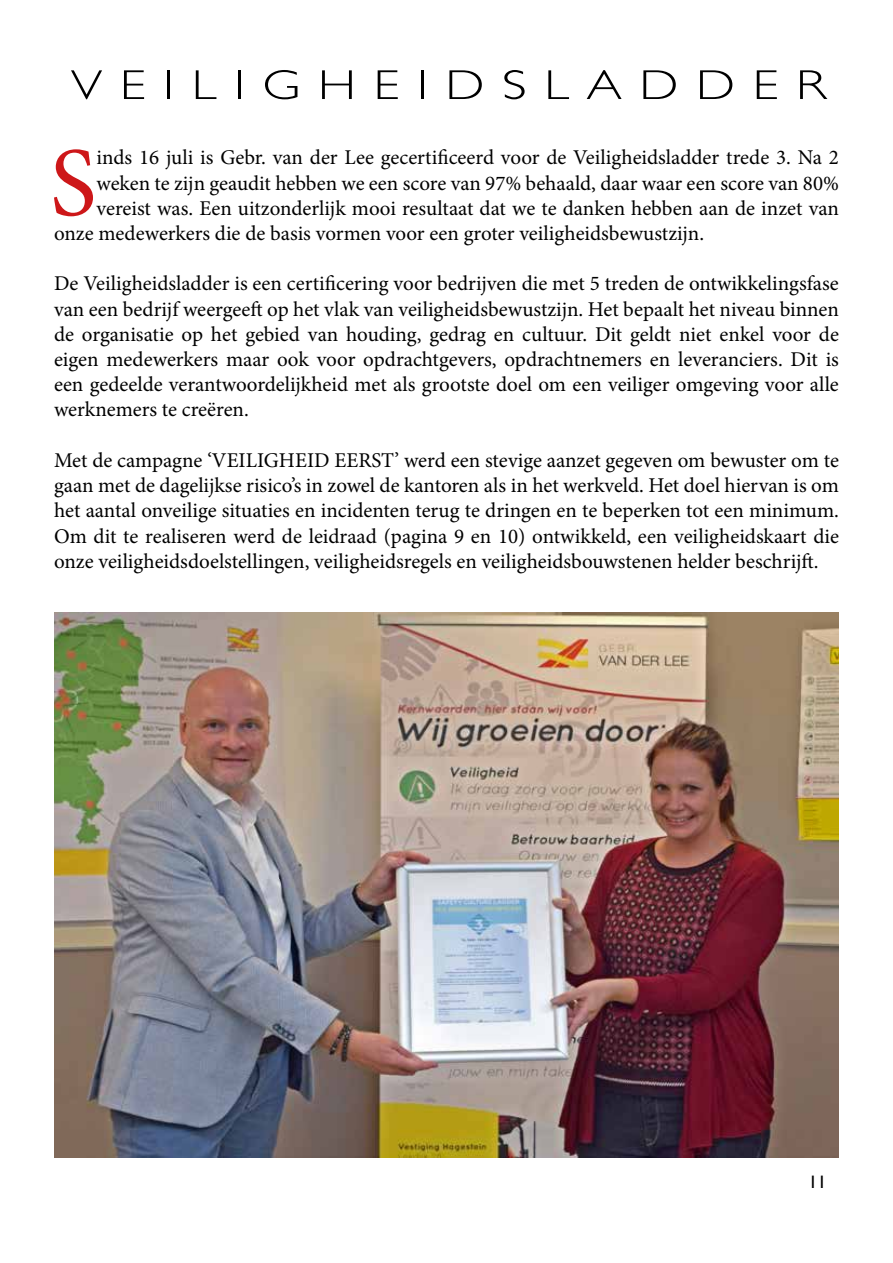
<style>
.page{position:relative;width:893px;height:1263px;background:#fff}
.page>*{position:absolute;margin:0;border:0;box-sizing:border-box;transform-origin:0 0}
.t1{font:98.55px "Minion Pro";color:#cd1719}
.t2{font:300 42px "Gill Sans";letter-spacing:.33em;color:#000;scale:1.26 1}
.t3{font:21px/25.2px "Minion Pro";color:#000;text-align:justify}
.t4{font:18px "Gill Sans";color:#000}
</style>
<div class="page">
<img style="left:54px;top:613px;width:785px;height:544px">
<h2 class="t2" style="left:71px;top:52px;width:601px">VEILIGHEIDSLADDER</h2>
<h1 class="t1" style="left:50px;top:117px;width:48px">S</h1>
<p class="t3" style="left:97px;top:145px;width:744px">inds 16 juli is Gebr. van der Lee gecertificeerd voor de Veiligheidsladder trede 3. Na 2</p>
<p class="t3" style="left:97px;top:170px;width:744px">weken te zijn geaudit hebben we een score van 97% behaald, daar waar een score van 80%</p>
<p class="t3" style="left:97px;top:196px;width:744px">vereist was. Een uitzonderlijk mooi resultaat dat we te danken hebben aan de inzet van</p>
<p class="t3" style="left:54px;top:221px;width:652px">onze medewerkers die de basis vormen voor een groter veiligheidsbewustzijn.</p>
<p class="t3" style="left:54px;top:271px;width:786px">De Veiligheidsladder is een certificering voor bedrijven die met 5 treden de ontwikkelingsfase van een bedrijf weergeeft op het vlak van veiligheidsbewustzijn. Het bepaalt het niveau binnen de organisatie op het gebied van houding, gedrag en cultuur. Dit geldt niet enkel voor de eigen medewerkers maar ook voor opdrachtgevers, opdrachtnemers en leveranciers. Dit is een gedeelde verantwoordelijkheid met als grootste doel om een veiliger omgeving voor alle werknemers te creëren.</p>
<p class="t3" style="left:54px;top:448px;width:787px">Met de campagne ‘VEILIGHEID EERST’ werd een stevige aanzet gegeven om bewuster om te gaan met de dagelijkse risico’s in zowel de kantoren als in het werkveld. Het doel hiervan is om het aantal onveilige situaties en incidenten terug te dringen en te beperken tot een minimum.<br>Om dit te realiseren werd de leidraad (pagina 9 en 10) ontwikkeld, een veiligheidskaart die onze veiligheidsdoelstellingen, veiligheidsregels en veiligheidsbouwstenen helder beschrijft.</p>
<p class="t4" style="left:808px;top:1172px;width:19px">11</p>
</div>
